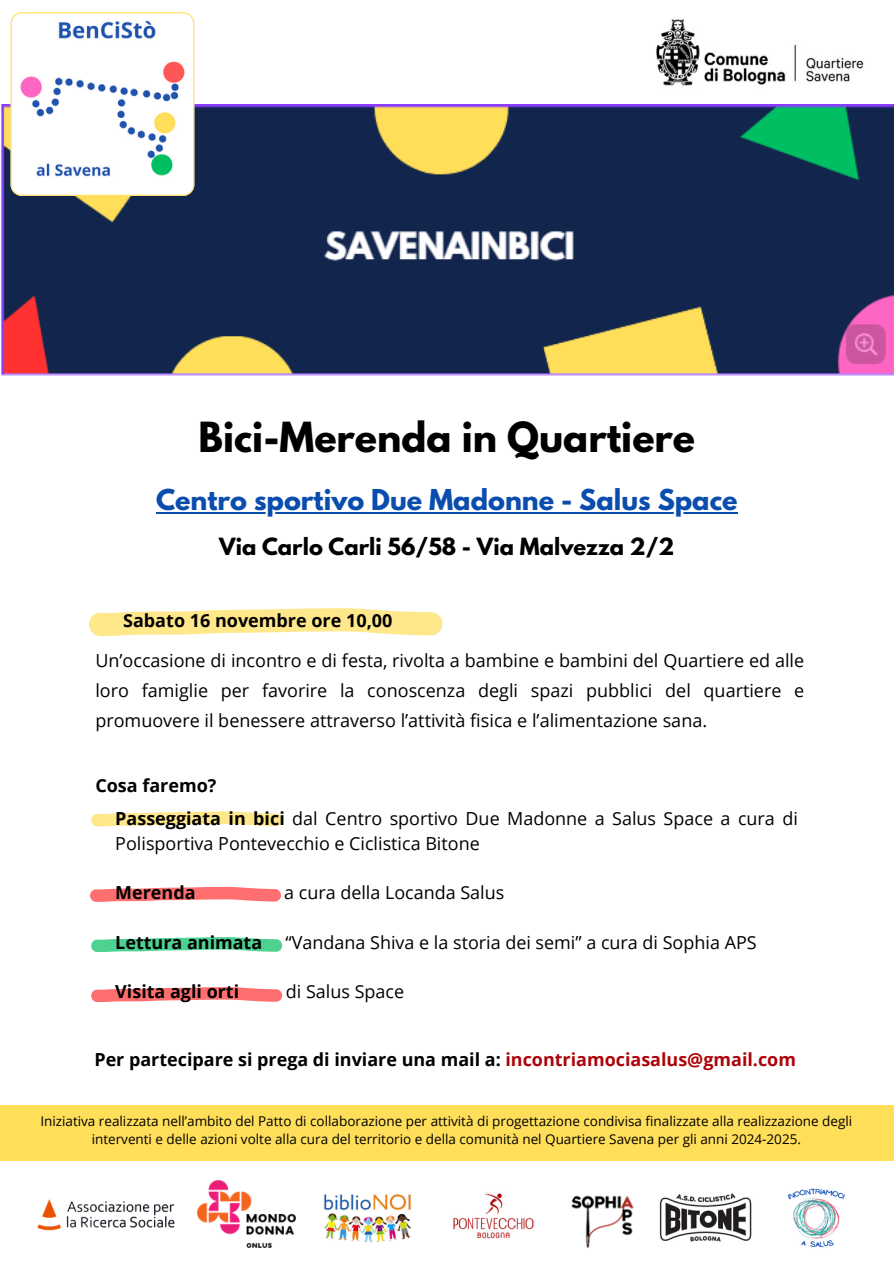
<style>
.page{position:relative;width:894px;height:1264px;background:#fff}
.page>*{position:absolute;margin:0;border:0;box-sizing:border-box;transform-origin:0 0}
.t1{font:700 36.75px "League Spartan";color:#000}
.t2{font:700 25.5px "League Spartan";color:#0a4dae}
.t3{font:700 21px "League Spartan";color:#000}
.t4{font:18px/30px "Open Sans";color:#000;text-align:justify}
.t5{font:700 18px "Open Sans";color:#000}
.t6{font:13.5px/18px "Open Sans";color:#000;text-align:center}
.s1{font-weight:700}
.s2{color:#ad0309}
</style>
<div class="page">
<img style="left:37px;top:1199px;width:138px;height:31px">
<img style="left:198px;top:1180px;width:98px;height:67px">
<img style="left:787px;top:1188px;width:58px;height:60px">
<div style="left:0;top:1105px;width:893px;height:56px;background:#ffde59"></div>
<svg style="left:89px;top:608px;width:353px;height:28px"></svg>
<img style="left:570px;top:1189px;width:64px;height:65px;border-radius:19px">
<img style="left:323px;top:1194px;width:89px;height:48px">
<img style="left:656px;top:19px;width:208px;height:67px">
<img style="left:453px;top:1192px;width:81px;height:47px">
<img style="left:659px;top:1193px;width:93px;height:49px">
<img style="left:1px;top:104px;width:892px;height:271px">
<svg style="left:11px;top:12px;width:183px;height:184px"></svg>
<hr style="left:156px;top:511px;width:581px;height:2px;background:#0a4dae">
<svg style="left:91px;top:811px;width:191px;height:15px;background:#ffeba0"></svg>
<svg style="left:90px;top:886px;width:191px;height:15px;background:#ff8a8a"></svg>
<svg style="left:91px;top:937px;width:191px;height:14px;background:#65d8a0"></svg>
<svg style="left:91px;top:987px;width:191px;height:14px;background:#ff8282"></svg>
<h5 class="t1" style="left:198px;top:419px;width:498px">Bici-Merenda in Quartiere</h5>
<h5 class="t2" style="left:156px;top:487px;width:583px">Centro sportivo Due Madonne - Salus Space</h5>
<h5 class="t3" style="left:219px;top:535px;width:456px">Via Carlo Carli 56/58 - Via Malvezza 2/2</h5>
<h5 class="t5" style="left:123px;top:608px;width:271px">Sabato 16 novembre ore 10,00</h5>
<p class="t4" style="left:95px;top:645px;width:710px">Un’occasione di incontro e di festa, rivolta a bambine e bambini del Quartiere ed alle loro famiglie per favorire la conoscenza degli spazi pubblici del quartiere e promuovere il benessere attraverso l’attività fisica e l’alimentazione sana.</p>
<p class="t5" style="left:95px;top:773px;width:123px">Cosa faremo?</p>
<h4 class="t4" style="left:115px;top:805px;width:683px;line-height:24.8px"><span class="s1">Passeggiata in bici</span> dal Centro sportivo Due Madonne a Salus Space a cura di<br>Polisportiva Pontevecchio e Ciclistica Bitone</h4>
<p class="t5" style="left:115px;top:880px;width:82px">Merenda</p>
<p class="t4" style="left:284px;top:877px;width:222px">a cura della Locanda Salus</p>
<p class="t5" style="left:115px;top:929px;width:148px">Lettura animata</p>
<p class="t4" style="left:285px;top:926px;width:472px">“Vandana Shiva e la storia dei semi” a cura di Sophia APS</p>
<p class="t5" style="left:115px;top:979px;width:125px">Visita agli orti</p>
<p class="t4" style="left:286px;top:976px;width:120px">di Salus Space</p>
<p class="t5" style="left:94px;top:1046px;width:703px">Per partecipare si prega di inviare una mail a: <span class="s2">incontriamociasalus@gmail.com</span></p>
<p class="t6" style="left:40px;top:1112px;width:813px">Iniziativa realizzata nell’ambito del Patto di collaborazione per attività di progettazione condivisa finalizzate alla realizzazione degli interventi e delle azioni volte alla cura del territorio e della comunità nel Quartiere Savena per gli anni 2024-2025.</p>
</div>
